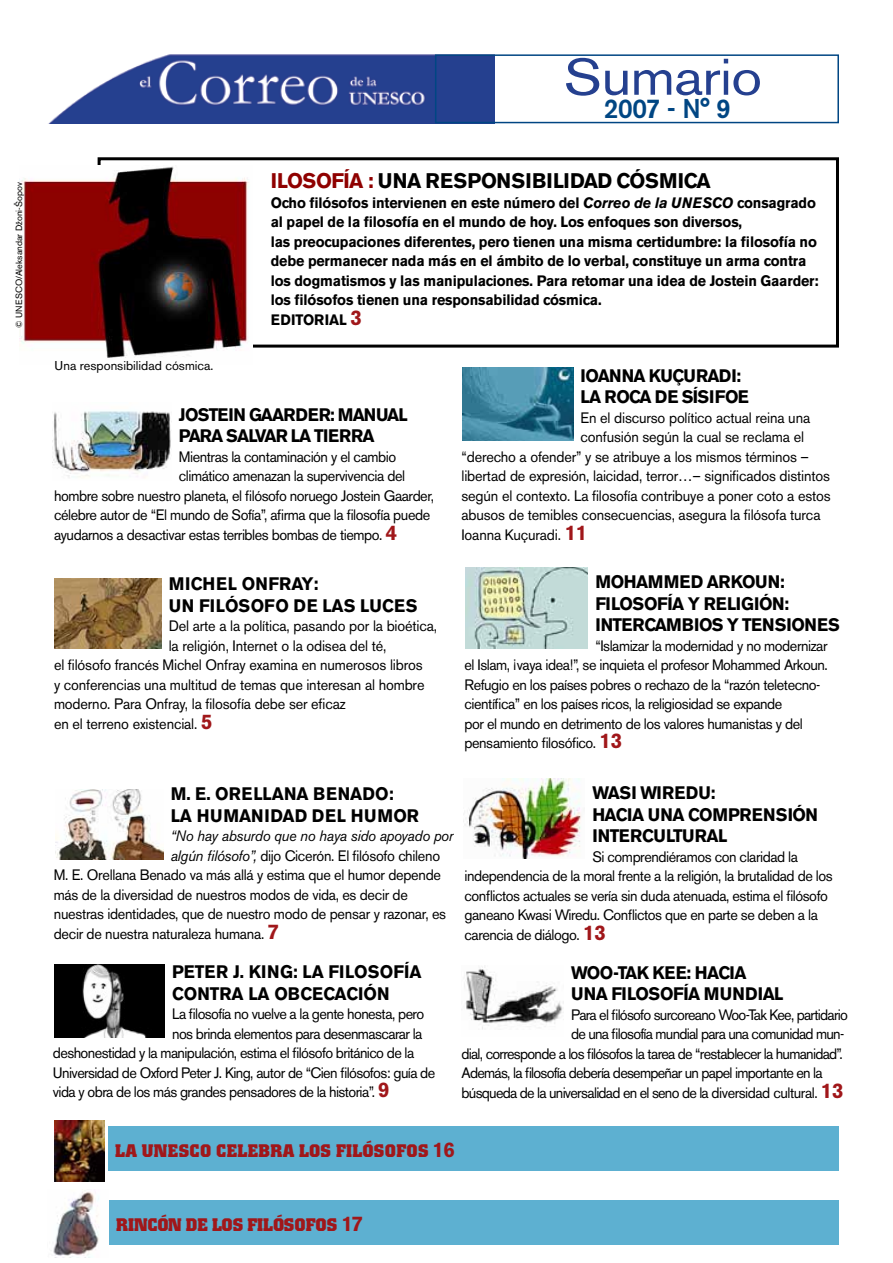
<style>
.page{position:relative;width:893px;height:1263px;background:#fff}
.page>*{position:absolute;margin:0;border:0;box-sizing:border-box;transform-origin:0 0}
.t1{font:51px "Akzidenz Grotesk BE";letter-spacing:-.01em;color:#25408f;scale:1.12 1}
.t2{font:500 27px "Akzidenz Grotesk BE";color:#004683;scale:.96 1}
.t3{font:700 21px "Akzidenz Grotesk BE";letter-spacing:.01em;color:#000;scale:.96 1}
.t4{font:700 21px "Akzidenz Grotesk BE";color:#a0171a;scale:.96 1}
.t5{font:700 18px/21.6px "Akzidenz Grotesk BE";color:#000;scale:.95 1}
.t6{font:700 18px/21.6px "Akzidenz Grotesk BE";letter-spacing:-.02em;color:#000;scale:.95 1}
.t7{font:700 18px/21.6px "Akzidenz Grotesk BE";letter-spacing:.165em;color:#000;scale:.95 1}
.t8{font:700 18px "Colossalis";color:#a0171a}
.t9{font:700 18px/21.6px "Akzidenz Grotesk BE";letter-spacing:-.05em;color:#000;scale:.95 1}
.t10{font:700 18px/21.6px "Akzidenz Grotesk BE";letter-spacing:.04em;color:#000;scale:.95 1}
.t11{font:700 18px "Colossalis";letter-spacing:.02em;color:#a0171a}
.t12{font:15px/19.5px "Akzidenz Grotesk BE";letter-spacing:-.03em;color:#000;scale:.96 1}
.t13{font:15px "Akzidenz Grotesk BE";letter-spacing:-.01em;color:#000;scale:.96 1}
.t14{font:700 15px/19.5px "Akzidenz Grotesk BE";letter-spacing:-.01em;color:#000;scale:.95 1}
.t15{font:15px "Akzidenz Grotesk BE";letter-spacing:-.05em;color:#000;scale:.96 1}
.t16{font:italic 15px "Akzidenz Grotesk BE";letter-spacing:-.02em;color:#000;scale:.96 1}
.t17{font:12.75px "Akzidenz Grotesk BE";color:#000}
.t18{font:9px "Akzidenz Grotesk BE";color:#000}
.s1{color:#8f0100}
.s2{font-style:italic}
.s3{font-weight:700;font-size:21px;color:#a0171a}
.s4{font-family:"Akzidenz Grotesk BE";font-size:21px}
</style>
<div class="page">
<div style="left:98px;top:157px;width:741px;height:191px;border:3px solid #000"></div>
<div style="left:109px;top:1126px;width:730px;height:44px;background:#5db0d1"></div>
<div style="left:110px;top:1200px;width:729px;height:45px;background:#5db0d1"></div>
<img style="left:19px;top:166px;width:233px;height:192px">
<img style="left:53px;top:411px;width:118px;height:67px">
<img style="left:54px;top:578px;width:107px;height:71px">
<img style="left:56px;top:789px;width:107px;height:71px">
<img style="left:54px;top:964px;width:111px;height:73px">
<img style="left:462px;top:367px;width:111px;height:73px">
<img style="left:465px;top:567px;width:123px;height:81px">
<img style="left:463px;top:778px;width:118px;height:81px">
<img style="left:464px;top:966px;width:100px;height:64px">
<img style="left:54px;top:1121px;width:51px;height:60px">
<img style="left:53px;top:1190px;width:46px;height:67px">
<img style="left:49px;top:54px;width:445px;height:69px">
<div style="left:435px;top:54px;width:404px;height:69px;border:2px solid #004683"></div>
<p class="t18" style="left:14px;top:328px;width:147px;rotate:-90deg">© UNESCO/Aleksandar Džoni-Šopov</p>
<h1 class="t1" style="left:564px;top:47px;width:179px">Sumario</h1>
<h2 class="t2" style="left:604px;top:92px;width:134px">2007 - N° 9</h2>
<h3 class="t3" style="left:271px;top:169px;width:460px"><span class="s1">ilosofía :</span> Una res pons ibilidad cós mica</h3>
<p class="t14" style="left:271px;top:193px;width:578px">Ocho filósofos intervienen en este número del <span class="s2">Correo de la UNESCO</span> consagrado al papel de la filosofía en el mundo de hoy. Los enfoques son diversos,<br>las preocupaciones diferentes, pero tienen una misma certidumbre: la filosofía no debe permanecer nada más en el ámbito de lo verbal, constituye un arma contra los dogmatismos y las manipulaciones. Para retomar una idea de Jostein Gaarder: los filósofos tienen una responsabilidad cósmica.<br>EDITORIAL</p>
<h3 class="t4" style="left:350px;top:305px;width:13px">3</h3>
<p class="t17" style="left:55px;top:357px;width:160px">Una responsibilidad cósmica.</p>
<p class="t6" style="left:581px;top:365px;width:179px">I oanna Kuçu radi:<br>La roca de Sís ifoe</p>
<p class="t13" style="left:581px;top:408px;width:241px">En el discurso político actual reina una</p>
<p class="t13" style="left:581px;top:428px;width:234px">confusión según la cual se reclama el</p>
<p class="t13" style="left:461px;top:447px;width:363px">“derecho a ofender” y se atribuye a los mismos términos –</p>
<p class="t13" style="left:461px;top:467px;width:385px">libertad de expresión, laicidad, terror…– significados distintos</p>
<p class="t13" style="left:461px;top:486px;width:386px">según el contexto. La filosofía contribuye a poner coto a estos</p>
<p class="t13" style="left:461px;top:506px;width:375px">abusos de temibles consecuencias, asegura la filósofa turca</p>
<p class="t13" style="left:461px;top:525px;width:132px">Ioanna Kuçuradi. <span class="s3">11</span></p>
<p class="t5" style="left:595px;top:571px;width:256px">Mohammed Arkoun:<br>Filosofía y relig ión: intercambios y tensiones</p>
<p class="t12" style="left:464px;top:636px;width:380px;text-indent:131px">“Islamizar la modernidad y no modernizar el Islam, ¡vaya idea!”, se inquieta el profesor Mohammed Arkoun.<br>Refugio en los países pobres o rechazo de la “razón teletecno&shy;científica” en los países ricos, la religiosidad se expande<br>por el mundo en detrimento de los valores humanistas y del pensamiento filosófico. <span class="s3">13</span></p>
<p class="t5" style="left:592px;top:782px;width:239px">wasi Wiredu:<br>Hacia una comprens ión intercultu ral</p>
<p class="t12" style="left:464px;top:847px;width:385px;text-indent:128px">Si comprendiéramos con claridad la independencia de la moral frente a la religión, la brutalidad de los conflictos actuales se vería sin duda atenuada, estima el filósofo ganeano Kwasi Wiredu. Conflictos que en parte se deben a la carencia de diálogo. <span class="s3">13</span></p>
<p class="t6" style="left:571px;top:962px;width:225px">Woo-Tak Kee: Hacia<br>u na filosofía mu ndial</p>
<p class="t15" style="left:571px;top:1005px;width:290px">Para el filósofo surcoreano Woo-Tak Kee, partidario</p>
<p class="t15" style="left:571px;top:1025px;width:286px">de una filosofía mundial para una comunidad mun-</p>
<p class="t15" style="left:461px;top:1044px;width:399px">dial, corresponde a los filósofos la tarea de “restablecer la humanidad”.</p>
<p class="t15" style="left:461px;top:1064px;width:378px">Además, la filosofía debería desempeñar un papel importante en la</p>
<p class="t15" style="left:461px;top:1083px;width:399px">búsqueda de la universalidad en el seno de la diversidad cultural. <span class="s3">13</span></p>
<p class="t9" style="left:179px;top:404px;width:242px">Jostein Gaarder: Manual para salvar la Tierra</p>
<p class="t12" style="left:179px;top:447px;width:228px">Mientras la contaminación y el cambio</p>
<p class="t12" style="left:179px;top:466px;width:237px">climático amenazan la supervivencia del</p>
<p class="t12" style="left:54px;top:486px;width:397px">hombre sobre nuestro planeta, el filósofo noruego Jostein Gaarder,</p>
<p class="t12" style="left:54px;top:505px;width:393px">célebre autor de “El mundo de Sofía”, afirma que la filosofía puede</p>
<p class="t12" style="left:54px;top:525px;width:359px">ayudarnos a desactivar estas terribles bombas de tiempo. <span class="s3">4</span></p>
<p class="t10" style="left:169px;top:573px;width:260px">Michel Onfray:<br>Un filósofo de las Lu ces</p>
<p class="t13" style="left:169px;top:617px;width:281px">Del arte a la política, pasando por la bioética,</p>
<p class="t13" style="left:169px;top:636px;width:228px">la religión, Internet o la odisea del té,</p>
<p class="t13" style="left:54px;top:656px;width:386px">el filósofo francés Michel Onfray examina en numerosos libros</p>
<p class="t13" style="left:54px;top:675px;width:387px">y conferencias una multitud de temas que interesan al hombre</p>
<p class="t13" style="left:54px;top:695px;width:305px">moderno. Para Onfray, la filosofía debe ser eficaz</p>
<p class="t13" style="left:54px;top:714px;width:166px">en el terreno existencial. <span class="s3">5</span></p>
<p class="t5" style="left:171px;top:783px;width:263px">M. E. Orellana Benado:<br>La humanidad del humor</p>
<p class="t16" style="left:171px;top:827px;width:296px">“No hay absurdo que no haya sido apoyado por</p>
<p class="t12" style="left:171px;top:846px;width:282px"><span class="s2">algún filósofo”,</span> dijo Cicerón. El filósofo chileno</p>
<p class="t12" style="left:54px;top:865px;width:405px">M. E. Orellana Benado va más allá y estima que el humor depende</p>
<p class="t12" style="left:54px;top:885px;width:370px">más de la diversidad de nuestros modos de vida, es decir de</p>
<p class="t12" style="left:54px;top:904px;width:410px">nuestras identidades, que de nuestro modo de pensar y razonar, es</p>
<p class="t12" style="left:54px;top:924px;width:236px">decir de nuestra naturaleza humana. <span class="s3">7</span></p>
<p class="t7" style="left:172px;top:961px;width:264px">Peter J. King: La filosofía contra la obcecación</p>
<p class="t12" style="left:172px;top:1004px;width:264px">La filosofía no vuelve a la gente honesta, pero</p>
<p class="t12" style="left:172px;top:1023px;width:262px">nos brinda elementos para desenmascarar la</p>
<p class="t12" style="left:53px;top:1043px;width:378px">deshonestidad y la manipulación, estima el filósofo británico de la</p>
<p class="t12" style="left:53px;top:1062px;width:400px">Universidad de Oxford Peter J. King, autor de “Cien filósofos: guía de</p>
<p class="t12" style="left:53px;top:1082px;width:352px">vida y obra de los más grandes pensadores de la historia”. <span class="s3">9</span></p>
<p class="t11" style="left:115px;top:1140px;width:113px">LA UNESCO CELE</p>
<p class="t8" style="left:259px;top:1140px;width:52px">BRA LOS</p>
<p class="t8" style="left:336px;top:1140px;width:120px">FILÓSOFOS <span class="s4">16</span></p>
<p class="t8" style="left:116px;top:1215px;width:108px">RINCÓN DE LOS</p>
<p class="t8" style="left:247px;top:1215px;width:117px">FILÓSOFOS <span class="s4">17</span></p>
</div>
